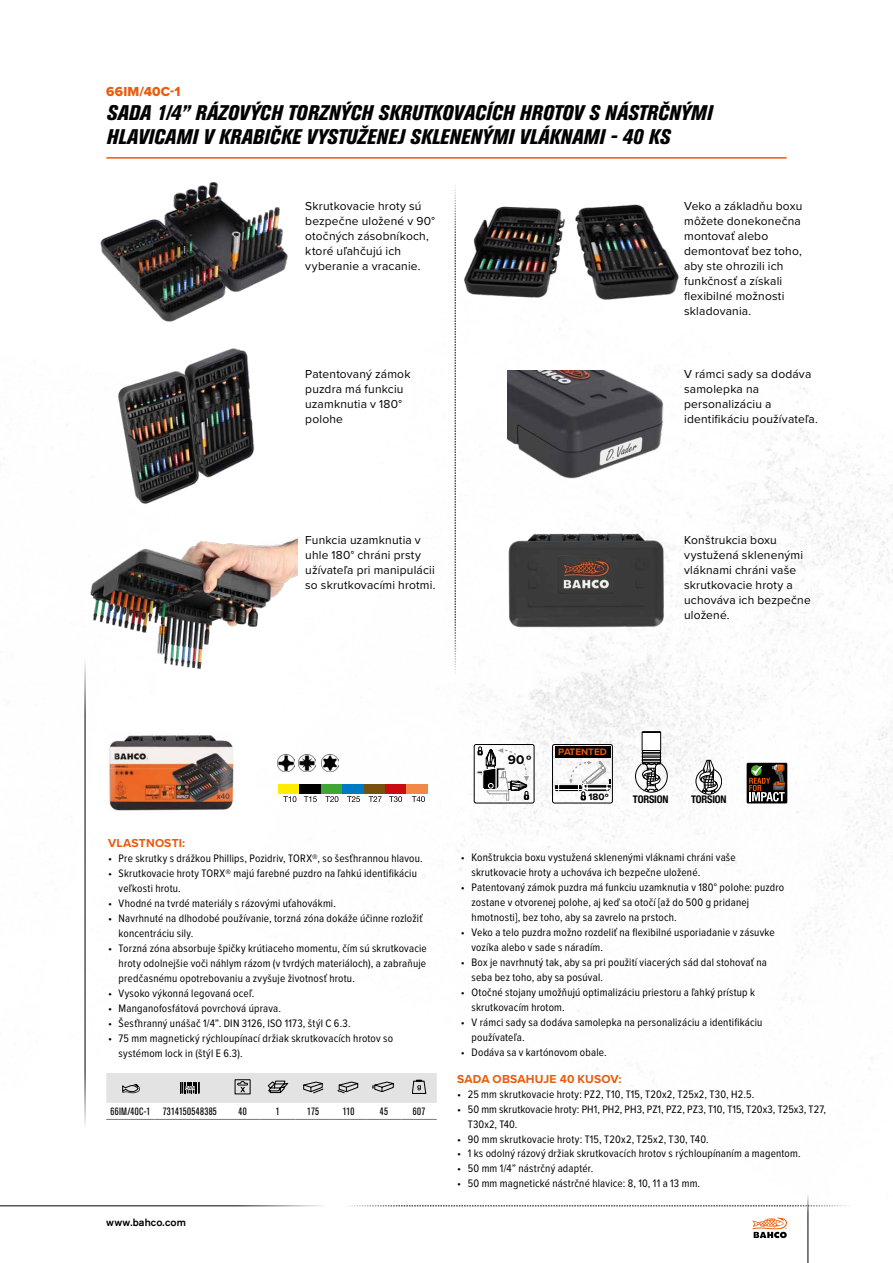
<style>
.page{position:relative;width:893px;height:1263px;background:#fff}
.page>*{position:absolute;margin:0;border:0;box-sizing:border-box;transform-origin:0 0}
.t1{font:italic 800 condensed 21px/24px "Akzidenz Grotesk Pro";letter-spacing:.005em;color:#000}
.t2{font:13.5px "Proxima Nova Extrabld";letter-spacing:.015em;color:#ea5b0b}
.t3{font:700 13.05px "Proxima Nova";color:#000}
.t4{font:12px/15px "Proxima Nova";letter-spacing:.015em;color:#000}
.t5{font:700 12px "Proxima Nova";letter-spacing:.015em;color:#ea5b0b}
.t6{font:11.25px/15px "Proxima Nova Cond";letter-spacing:.015em;color:#000}
.t7{font:condensed 10.5px "Akzidenz Grotesk Pro";letter-spacing:.03em;color:#000}
.t8{font:700 condensed 10.5px "Helvetica Neue";letter-spacing:-.02em;color:#000}
.t9{font:500 10.5px "Akzidenz Grotesk Pro";letter-spacing:.005em;color:#000}
.t10{font:700 9.6px "Proxima Nova";color:#ea5b0b}
.t11{font:700 9.6px "Proxima Nova";color:#000}
</style>
<div class="page">
<img style="left:302px;top:190px;width:591px;height:1073px">
<svg style="left:752px;top:1217px;width:35px;height:21px"></svg>
<svg style="left:343px;top:1205px;width:508px;height:1px"></svg>
<hr style="left:0;top:1205px;width:326px;height:1px;background:#000">
<hr style="left:808px;top:1194px;width:1px;height:69px;background:#000">
<hr style="left:85px;top:659px;width:1px;height:469px;background:#000">
<svg style="left:747px;top:763px;width:40px;height:40px"></svg>
<svg style="left:749px;top:764px;width:36px;height:37px"></svg>
<svg style="left:696px;top:760px;width:26px;height:34px"></svg>
<img style="left:278px;top:754px;width:17px;height:17px">
<img style="left:299px;top:754px;width:17px;height:17px">
<img style="left:321px;top:754px;width:17px;height:17px">
<hr style="left:106px;top:1119px;width:49px;height:1px;background:#7c7b7b">
<hr style="left:155px;top:1119px;width:70px;height:1px;background:#7c7b7b">
<hr style="left:225px;top:1119px;width:35px;height:1px;background:#7c7b7b">
<hr style="left:260px;top:1119px;width:36px;height:1px;background:#7c7b7b">
<hr style="left:296px;top:1119px;width:35px;height:1px;background:#7c7b7b">
<hr style="left:331px;top:1119px;width:35px;height:1px;background:#7c7b7b">
<hr style="left:366px;top:1119px;width:35px;height:1px;background:#7c7b7b">
<hr style="left:401px;top:1119px;width:36px;height:1px;background:#7c7b7b">
<svg style="left:106px;top:1073px;width:331px;height:30px"></svg>
<div style="left:278px;top:784px;width:21px;height:10px;background:#ffed00"></div>
<div style="left:299px;top:784px;width:22px;height:10px;background:#000"></div>
<div style="left:321px;top:784px;width:21px;height:10px;background:#3fa535"></div>
<div style="left:342px;top:784px;width:22px;height:10px;background:#007ac3"></div>
<div style="left:364px;top:784px;width:21px;height:10px;background:#79510e"></div>
<div style="left:385px;top:784px;width:21px;height:10px;background:#c90c0f"></div>
<div style="left:406px;top:784px;width:22px;height:10px;background:#f18848"></div>
<svg style="left:283px;top:796px;width:142px;height:6px"></svg>
<img style="left:106px;top:734px;width:129px;height:77px">
<div style="left:635px;top:760px;width:32px;height:32px;border:1px solid #000;border-radius:50%"></div>
<div style="left:642px;top:730px;width:19px;height:34px;background:#fff"></div>
<div style="left:642px;top:732px;width:19px;height:19px;border:1px solid #000"></div>
<svg style="left:642px;top:731px;width:19px;height:2px"></svg>
<svg style="left:636px;top:750px;width:31px;height:43px"></svg>
<div style="left:630px;top:793px;width:41px;height:10px;background:#fff"></div>
<div style="left:552px;top:744px;width:61px;height:59px;border:1px solid #000;border-radius:2px"></div>
<div style="left:555px;top:746px;width:55px;height:12px;background:#000"></div>
<svg style="left:555px;top:761px;width:56px;height:60px"></svg>
<div style="left:474px;top:744px;width:60px;height:59px;border:1px solid #000;border-radius:2px"></div>
<svg style="left:476px;top:746px;width:53px;height:54px"></svg>
<img style="left:502px;top:530px;width:170px;height:104px">
<img style="left:118px;top:348px;width:137px;height:156px">
<img style="left:508px;top:370px;width:159px;height:112px">
<img style="left:85px;top:538px;width:212px;height:136px">
<img style="left:100px;top:182px;width:188px;height:140px">
<img style="left:461px;top:200px;width:221px;height:103px">
<svg style="left:455px;top:185px;width:1px;height:491px"></svg>
<hr style="left:106px;top:157px;width:681px;height:2px;background:#ea5b0b">
<p class="t2" style="left:106px;top:81px;width:76px">66IM/40C-1</p>
<h1 class="t1" style="left:106px;top:100px;width:607px">SADA 1/4” RÁZOVÝCH TORZNÝCH SKRUTKOVACÍCH HROTOV S NÁSTRČNÝMI<br>HLAVICAMI V KRABIČKE VYSTUŽENEJ SKLENENÝMI VLÁKNAMI - 40 KS</h1>
<p class="t4" style="left:305px;top:198px;width:131px">Skrutkovacie hroty sú bezpečne uložené v 90° otočných zásobníkoch, ktoré uľahčujú ich vyberanie a vracanie.</p>
<p class="t4" style="left:305px;top:366px;width:107px">Patentovaný zámok puzdra má funkciu uzamknutia v 180° polohe</p>
<p class="t4" style="left:305px;top:531px;width:132px">Funkcia uzamknutia v uhle 180° chráni prsty užívateľa pri manipulácii so skrutkovacími hrotmi.</p>
<p class="t4" style="left:684px;top:198px;width:120px">Veko a základňu boxu môžete donekonečna montovať alebo demontovať bez toho, aby ste ohrozili ich funkčnosť a získali flexibilné možnosti skladovania.</p>
<p class="t4" style="left:684px;top:366px;width:135px">V rámci sady sa dodáva samolepka na personalizáciu a identifikáciu používateľa.</p>
<p class="t4" style="left:684px;top:531px;width:128px">Konštrukcia boxu vystužená sklenenými vláknami chráni vaše skrutkovacie hroty a uchováva ich bezpečne uložené.</p>
<p class="t5" style="left:108px;top:834px;width:79px">VLASTNOSTI:</p>
<p class="t6" style="left:108px;top:850px;width:316px">• Pre skrutky s drážkou Phillips, Pozidriv, TORX®, so šesťhrannou hlavou.</p>
<p class="t6" style="left:119px;top:865px;width:300px;text-indent:-11px">• Skrutkovacie hroty TORX® majú farebné puzdro na ľahkú identifikáciu veľkosti hrotu.</p>
<p class="t6" style="left:108px;top:895px;width:229px">• Vhodné na tvrdé materiály s rázovými uťahovákmi.</p>
<p class="t6" style="left:119px;top:910px;width:305px;text-indent:-11px">• Navrhnuté na dlhodobé používanie, torzná zóna dokáže účinne rozložiť koncentráciu sily.</p>
<p class="t6" style="left:119px;top:940px;width:310px;text-align:justify;text-indent:-11px">• Torzná zóna absorbuje špičky krútiaceho momentu, čím sú skrutkovacie hroty odolnejšie voči náhlym rázom (v tvrdých materiáloch), a zabraňuje predčasnému opotrebovaniu a zvyšuje životnosť hrotu.</p>
<p class="t6" style="left:108px;top:985px;width:148px">• Vysoko výkonná legovaná oceľ.</p>
<p class="t6" style="left:108px;top:1000px;width:175px">• Manganofosfátová povrchová úprava.</p>
<p class="t6" style="left:108px;top:1015px;width:244px">• Šesťhranný unášač 1/4”. DIN 3126, ISO 1173, štýl C 6.3.</p>
<p class="t6" style="left:119px;top:1030px;width:276px;text-indent:-11px">• 75 mm magnetický rýchloupínací držiak skrutkovacích hrotov so systémom lock in (štýl E 6.3).</p>
<p class="t7" style="left:111px;top:1104px;width:108px">66IM/40C-1 7314150548385</p>
<p class="t7" style="left:238px;top:1104px;width:10px">40</p>
<p class="t7" style="left:276px;top:1104px;width:5px">1</p>
<p class="t7" style="left:307px;top:1104px;width:13px">175</p>
<p class="t7" style="left:343px;top:1104px;width:13px">110</p>
<p class="t7" style="left:380px;top:1104px;width:10px">45</p>
<p class="t7" style="left:413px;top:1104px;width:14px">607</p>
<p class="t9" style="left:106px;top:1215px;width:81px">www.bahco.com</p>
<p class="t3" style="left:508px;top:750px;width:25px">90º</p>
<p class="t10" style="left:558px;top:745px;width:50px">PATENTED</p>
<p class="t11" style="left:588px;top:790px;width:22px">180º</p>
<p class="t8" style="left:633px;top:791px;width:37px">TORSION</p>
<p class="t8" style="left:691px;top:791px;width:37px">TORSION</p>
<p class="t6" style="left:472px;top:849px;width:266px;text-indent:-11px">• Konštrukcia boxu vystužená sklenenými vláknami chráni vaše skrutkovacie hroty a uchováva ich bezpečne uložené.</p>
<p class="t6" style="left:472px;top:879px;width:314px;text-indent:-11px">• Patentovaný zámok puzdra má funkciu uzamknutia v 180° polohe: puzdro zostane v otvorenej polohe, aj keď sa otočí [až do 500 g pridanej hmotnosti], bez toho, aby sa zavrelo na prstoch.</p>
<p class="t6" style="left:472px;top:924px;width:305px;text-indent:-11px">• Veko a telo puzdra možno rozdeliť na flexibilné usporiadanie v zásuvke vozíka alebo v sade s náradím.</p>
<p class="t6" style="left:472px;top:954px;width:297px;text-indent:-11px">• Box je navrhnutý tak, aby sa pri použití viacerých sád dal stohovať na seba bez toho, aby sa posúval.</p>
<p class="t6" style="left:472px;top:984px;width:285px;text-indent:-11px">• Otočné stojany umožňujú optimalizáciu priestoru a ľahký prístup k skrutkovacím hrotom.</p>
<p class="t6" style="left:472px;top:1014px;width:292px;text-indent:-11px">• V rámci sady sa dodáva samolepka na personalizáciu a identifikáciu používateľa.</p>
<p class="t6" style="left:461px;top:1044px;width:147px">• Dodáva sa v kartónovom obale.</p>
<p class="t5" style="left:457px;top:1069px;width:166px">SADA OBSAHUJE 40 KUSOV:</p>
<p class="t6" style="left:457px;top:1086px;width:299px">• 25 mm skrutkovacie hroty: PZ2, T10, T15, T20x2, T25x2, T30, H2.5.</p>
<p class="t6" style="left:468px;top:1101px;width:360px;text-indent:-11px">• 50 mm skrutkovacie hroty: PH1, PH2, PH3, PZ1, PZ2, PZ3, T10, T15, T20x3, T25x3, T27,<br>T30x2, T40.</p>
<p class="t6" style="left:457px;top:1131px;width:253px">• 90 mm skrutkovacie hroty: T15, T20x2, T25x2, T30, T40.</p>
<p class="t6" style="left:457px;top:1146px;width:345px">• 1 ks odolný rázový držiak skrutkovacích hrotov s rýchloupínaním a magentom.</p>
<p class="t6" style="left:457px;top:1161px;width:138px">• 50 mm 1/4” nástrčný adaptér.</p>
<p class="t6" style="left:457px;top:1176px;width:245px">• 50 mm magnetické nástrčné hlavice: 8, 10, 11 a 13 mm.</p>
</div>
